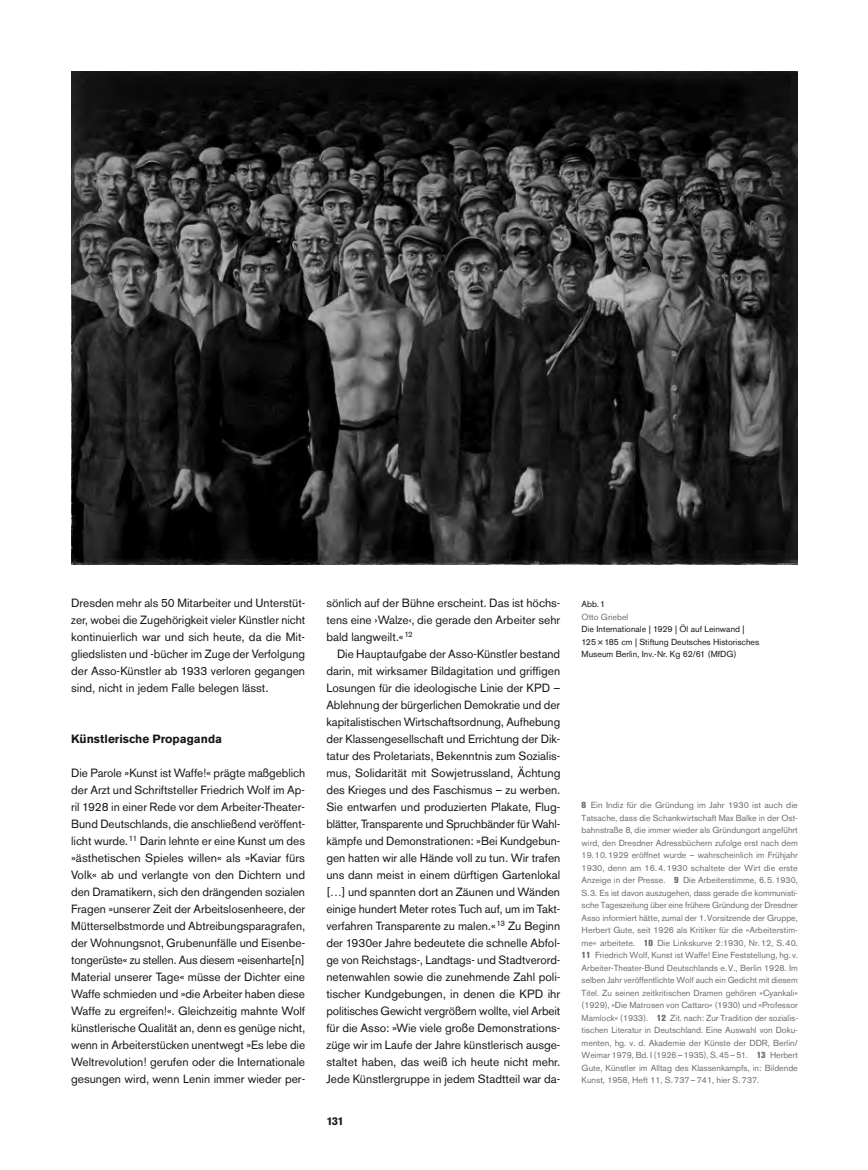
<style>
.page{position:relative;width:868px;height:1170px;background:#fff}
.page>*{position:absolute;margin:0;border:0;box-sizing:border-box;transform-origin:0 0}
.t1{font:11.88px/17px "Akzidenz Grotesk BQ";color:#181818;text-align:justify}
.t2{font:700 11.88px "Akzidenz Grotesk BQ";color:#181818}
.t3{font:700 11.25px "Akzidenz Grotesk BQ";color:#181818}
.t4{font:8.75px/12.5px "Akzidenz Grotesk BQ";color:#6f6f6f;text-align:justify}
.t5{font:8.75px/12.5px "Akzidenz Grotesk BQ";color:#181818}
.s1{font-family:"Helvetica Neue"}
.s2{font-weight:800}
</style>
<div class="page">
<img style="left:71px;top:71px;width:727px;height:493px">
<p class="t1" style="left:71px;top:594px;width:236px">Dresden mehr als 50 Mitarbeiter und Unterstüt&shy;zer, wobei die Zugehörigkeit vieler Künstler nicht kontinuierlich war und sich heute, da die Mit&shy;gliedslisten und -bücher im Zuge der Verfolgung der Asso-Künstler ab 1933 verloren gegangen sind, nicht in jedem Falle belegen lässt.</p>
<p class="t2" style="left:71px;top:732px;width:152px">Künstlerische Propaganda</p>
<p class="t1" style="left:71px;top:764px;width:236px">Die Parole »Kunst ist Waffe!« prägte maßgeblich der Arzt und Schriftsteller Friedrich Wolf im Ap&shy;ril 1928 in einer Rede vor dem Arbeiter-Theater-Bund Deutschlands, die anschließend veröffent&shy;licht wurde.<sup>11</sup> Darin lehnte er eine Kunst um des »ästhetischen Spieles willen« als »Kaviar fürs Volk« ab und verlangte von den Dichtern und den Dramatikern, sich den drängenden sozialen Fragen »unserer Zeit der Arbeitslosenheere, der Mütterselbstmorde und Abtreibungsparagrafen, der Wohnungsnot, Grubenunfälle und Eisenbe&shy;tongerüste« zu stellen. Aus diesem »eisenharte[n] Material unserer Tage« müsse der Dichter eine Waffe schmieden und »die Arbeiter haben diese Waffe zu ergreifen!«. Gleichzeitig mahnte Wolf künstlerische Qualität an, denn es genüge nicht, wenn in Arbeiterstücken unentwegt »Es lebe die Weltrevolution! gerufen oder die Internationale gesungen wird, wenn Lenin immer wieder per-</p>
<p class="t1" style="left:326px;top:594px;width:235px">sönlich auf der Bühne erscheint. Das ist höchs&shy;tens eine <span class="s1">›</span>Walze<span class="s1">‹</span>, die gerade den Arbeiter sehr bald langweilt.«<sup>12</sup></p>
<p class="t1" style="left:326px;top:645px;width:236px;text-indent:11px">Die Hauptaufgabe der Asso-Künstler bestand darin, mit wirksamer Bildagitation und griffigen Losungen für die ideologische Linie der KPD – Ablehnung der bürgerlichen Demokratie und der kapitalistischen Wirtschaftsordnung, Aufhebung der Klassengesellschaft und Errichtung der Dik&shy;tatur des Proletariats, Bekenntnis zum Sozialis&shy;mus, Solidarität mit Sowjetrussland, Ächtung des Krieges und des Faschismus – zu werben.<br>Sie entwarfen und produzierten Plakate, Flug&shy;blätter, Transparente und Spruchbänder für Wahl&shy;kämpfe und Demonstrationen: »Bei Kundgebun&shy;gen hatten wir alle Hände voll zu tun. Wir trafen uns dann meist in einem dürftigen Gartenlokal […] und spannten dort an Zäunen und Wänden einige hundert Meter rotes Tuch auf, um im Takt&shy;verfahren Transparente zu malen.«<sup>13</sup> Zu Beginn der 1930er Jahre bedeutete die schnelle Abfol&shy;ge von Reichstags-, Landtags- und Stadtverord&shy;netenwahlen sowie die zunehmende Zahl poli&shy;tischer Kundgebungen, in denen die KPD ihr politisches Gewicht vergrößern wollte, viel Arbeit für die Asso: »Wie viele große Demonstrations&shy;züge wir im Laufe der Jahre künstlerisch ausge&shy;staltet haben, das weiß ich heute nicht mehr.<br>Jede Künstlergruppe in jedem Stadtteil war da-</p>
<p class="t3" style="left:326px;top:1114px;width:19px">131</p>
<p class="t5" style="left:581px;top:598px;width:25px">Abb.1</p>
<p class="t4" style="left:581px;top:610px;width:48px">Otto Griebel</p>
<p class="t5" style="left:581px;top:623px;width:179px">Die Internationale | 1929 | Öl auf Leinwand |<br>125 ×185 cm | Stiftung Deutsches Historisches<br>Museum Berlin, Inv.-Nr. Kg 62/61 (MfDG)</p>
<p class="t4" style="left:581px;top:799px;width:218px"><span class="s2">8</span> Ein Indiz für die Gründung im Jahr 1930 ist auch die Tatsache, dass die Schankwirtschaft Max Balke in der Ost&shy;bahnstraße 8, die immer wieder als Gründungort angeführt wird, den Dresdner Adressbüchern zufolge erst nach dem 19.10.1929 eröffnet wurde – wahrscheinlich im Frühjahr 1930, denn am 16.4.1930 schaltete der Wirt die erste Anzeige in der Presse. <span class="s2">9</span> Die Arbeiterstimme, 6.5.1930, S.3. Es ist davon auszugehen, dass gerade die kommunisti&shy;sche Tageszeitung über eine frühere Gründung der Dresdner Asso informiert hätte, zumal der 1.Vorsitzende der Gruppe, Herbert Gute, seit 1926 als Kritiker für die »Arbeiterstim&shy;me« arbeitete. <span class="s2">10</span> Die Linkskurve 2:1930, Nr.12, S.40.<br><span class="s2">11</span> Friedrich Wolf, Kunst ist Waffe! Eine Feststellung, hg. v.<br>Arbeiter-Theater-Bund Deutschlands e.V., Berlin 1928. Im selben Jahr veröffentlichte Wolf auch ein Gedicht mit diesem Titel. Zu seinen zeitkritischen Dramen gehören »Cyankali« (1929), »Die Matrosen von Cattaro« (1930) und »Professor Mamlock« (1933). <span class="s2">12</span> Zit. nach: Zur Tradition der sozialis&shy;tischen Literatur in Deutschland. Eine Auswahl von Doku&shy;menten, hg. v. d. Akademie der Künste der DDR, Berlin/ Weimar 1979, Bd. I (1926–1935), S. 45–51. <span class="s2">13</span> Herbert Gute, Künstler im Alltag des Klassenkampfs, in: Bildende Kunst, 1958, Heft 11, S. 737–741, hier S. 737.</p>
</div>
